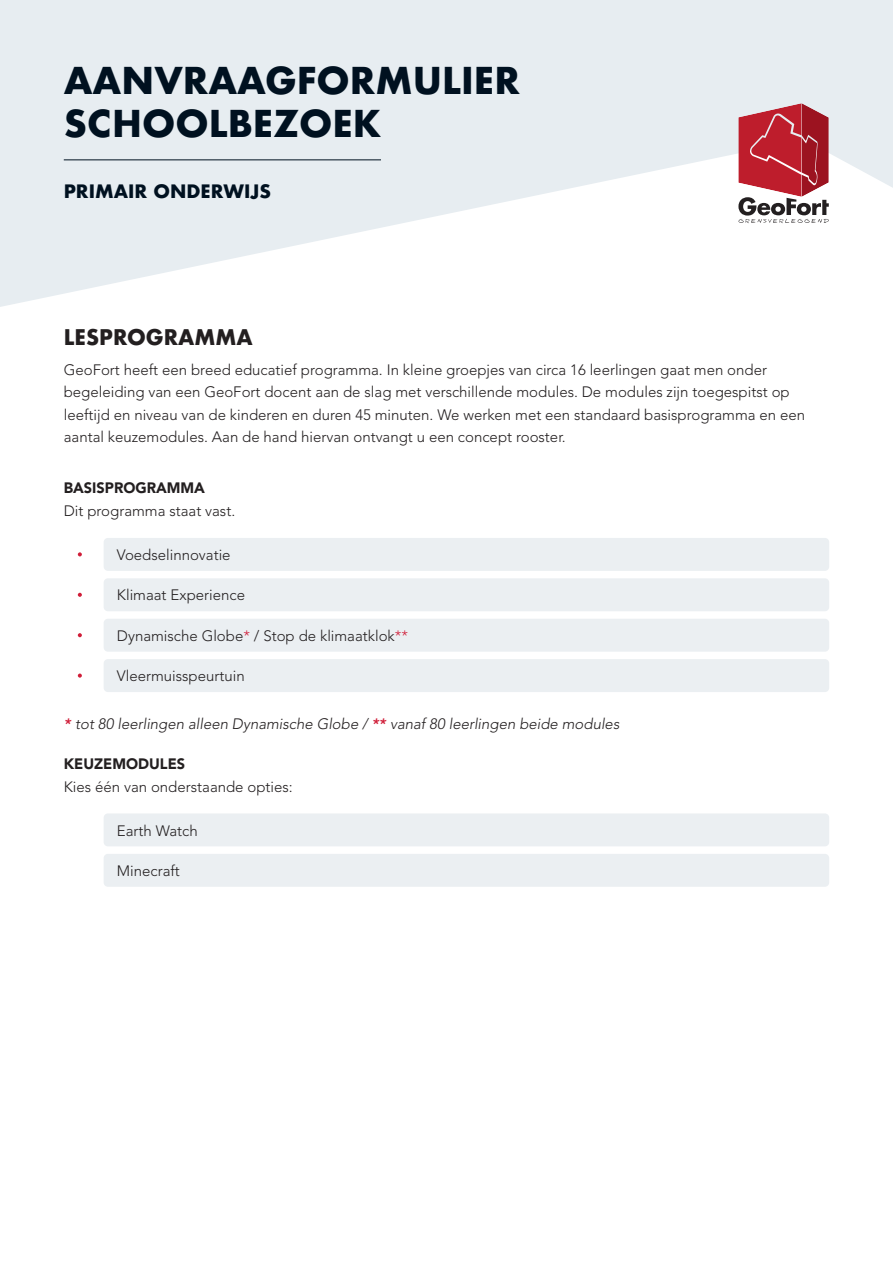
<style>
.page{position:relative;width:893px;height:1263px;background:#fff}
.page>*{position:absolute;margin:0;border:0;box-sizing:border-box;transform-origin:0 0}
.t1{font:700 36px/43.2px "Futura";color:#001120}
.t2{font:700 21px "Futura";color:#231f20}
.t3{font:700 18px "Futura";color:#001120}
.t4{font:300 15px/22.5px "Avenir LT Std";color:#231f20}
.t5{font:italic 300 15px "Avenir LT Std";color:#231f20}
.t6{font:900 15px "Avenir LT Std";color:#231f20}
.s1{color:#d01e39}
.s2{font-weight:800;color:#d01e39}
</style>
<div class="page">
<div style="left:104px;top:538px;width:725px;height:33px;background:#ebeff2;border-radius:4px"></div>
<div style="left:104px;top:813px;width:725px;height:33px;background:#ebeff2;border-radius:4px"></div>
<div style="left:104px;top:578px;width:725px;height:33px;background:#ebeff2;border-radius:4px"></div>
<div style="left:104px;top:854px;width:725px;height:33px;background:#ebeff2;border-radius:4px"></div>
<div style="left:104px;top:619px;width:725px;height:33px;background:#ebeff2;border-radius:4px"></div>
<div style="left:104px;top:659px;width:725px;height:33px;background:#ebeff2;border-radius:4px"></div>
<svg style="left:78px;top:552px;width:4px;height:4px"></svg>
<svg style="left:78px;top:593px;width:4px;height:4px"></svg>
<svg style="left:78px;top:633px;width:4px;height:4px"></svg>
<svg style="left:78px;top:673px;width:4px;height:5px"></svg>
<svg style="left:0;top:0;width:893px;height:307px;fill:#e7edf1"></svg>
<svg style="left:738px;top:103px;width:91px;height:120px"></svg>
<hr style="left:64px;top:159px;width:317px;height:1px;background:#001120">
<h1 class="t1" style="left:64px;top:58px;width:458px">AANVRAAGFORMULIER<br>SCHOOLBEZOEK</h1>
<p class="t3" style="left:64px;top:178px;width:209px">PRIMAIR ONDERWIJS</p>
<h2 class="t2" style="left:64px;top:322px;width:191px">LESPROGRAMMA</h2>
<p class="t4" style="left:64px;top:358px;width:743px">GeoFort heeft een breed educatief programma. In kleine groepjes van circa 16 leerlingen gaat men onder begeleiding van een GeoFort docent aan de slag met verschillende modules. De modules zijn toegespitst op leeftijd en niveau van de kinderen en duren 45 minuten. We werken met een standaard basisprogramma en een aantal keuzemodules. Aan de hand hiervan ontvangt u een concept rooster.</p>
<p class="t6" style="left:64px;top:479px;width:143px">BASISPROGRAMMA</p>
<p class="t4" style="left:64px;top:499px;width:173px">Dit programma staat vast.</p>
<p class="t4" style="left:117px;top:544px;width:115px">Voedselinnovatie</p>
<p class="t4" style="left:117px;top:584px;width:130px">Klimaat Experience</p>
<p class="t4" style="left:117px;top:624px;width:293px">Dynamische Globe<span class="s1">*</span> / Stop de klimaatklok<span class="s1">**</span></p>
<p class="t4" style="left:117px;top:665px;width:129px">Vleermuisspeurtuin</p>
<p class="t5" style="left:64px;top:715px;width:557px"><span class="s2">*</span> tot 80 leerlingen alleen Dynamische Globe / <span class="s2">**</span> vanaf 80 leerlingen beide modules</p>
<p class="t6" style="left:64px;top:755px;width:123px">KEUZEMODULES</p>
<p class="t4" style="left:64px;top:775px;width:231px">Kies één van onderstaande opties:</p>
<p class="t4" style="left:117px;top:819px;width:82px">Earth Watch</p>
<p class="t4" style="left:117px;top:860px;width:65px">Minecraft</p>
</div>
